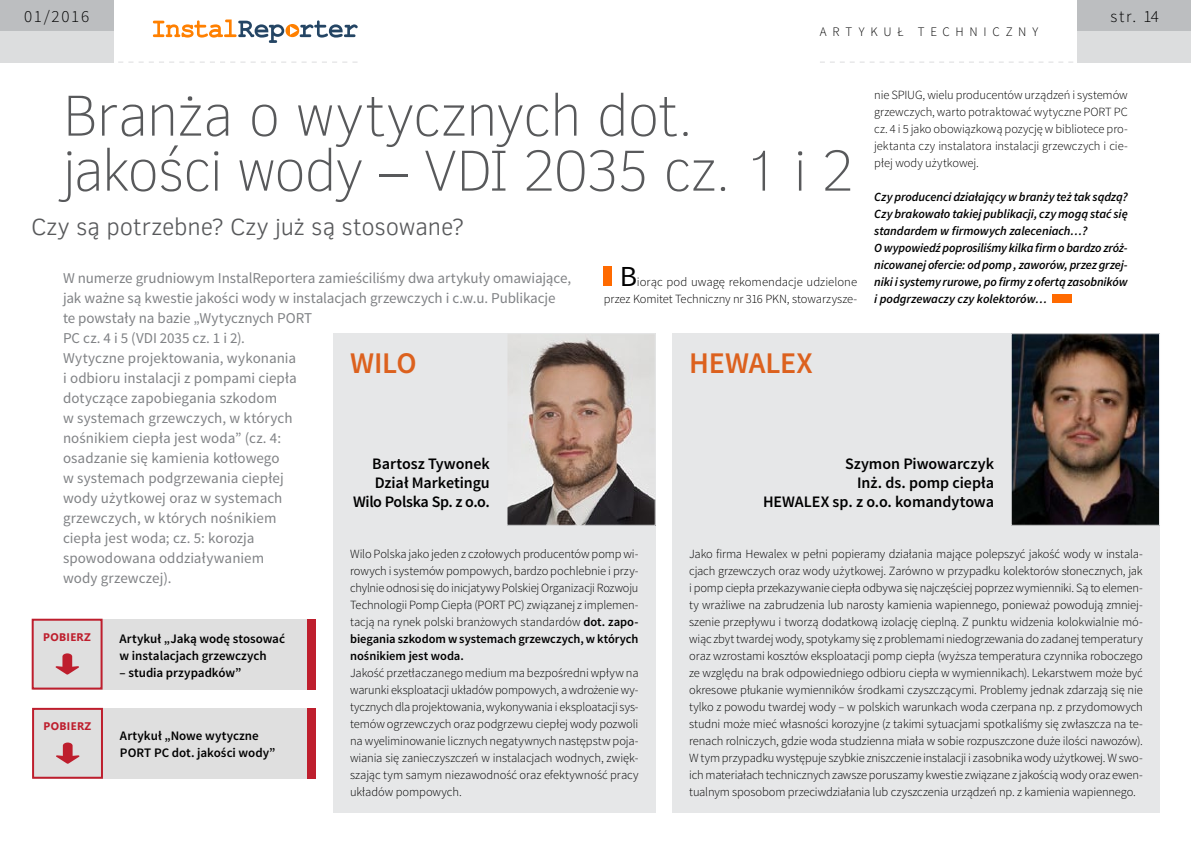
<style>
.page{position:relative;width:1191px;height:842px;background:#fff}
.page>*{position:absolute;margin:0;border:0;box-sizing:border-box;transform-origin:0 0}
.t1{font:100 59px/55px "Clear Sans";letter-spacing:-.03em;color:#58595b}
.t2{font:600 30px "Source Sans Pro";letter-spacing:-.01em;color:#dc611e}
.t3{font:29px "Source Sans Pro";color:#000}
.t4{font:300 24px "Clear Sans";letter-spacing:-.005em;color:#58595b}
.t5{font:300 17px "Source Sans Pro";letter-spacing:.1em;color:#000}
.t6{font:600 16px/19.2px "Source Sans Pro";letter-spacing:-.005em;color:#000;text-align:right}
.t7{font:15px/20px "Source Sans Pro";color:#808285}
.t8{font:600 13px/17px "Source Sans Pro";color:#000}
.t9{font:300 13px "Source Sans Pro";letter-spacing:.44em;color:#000}
.t10{font:300 12.5px/17px "Source Sans Pro";letter-spacing:-.005em;color:#000;text-align:justify}
.t11{font:italic 600 12.5px/17px "Source Sans Pro";letter-spacing:-.01em;color:#000}
.t12{font:700 11px "Segoe UI";letter-spacing:.035em;color:#be1e2d}
.s1{font-weight:600}
</style>
<div class="page">
<div style="left:1077px;top:0;width:114px;height:31px;background:#bcbec0"></div>
<div style="left:1077px;top:31px;width:114px;height:31px;background:#dcddde"></div>
<svg style="left:153px;top:20px;width:204px;height:23px"></svg>
<div style="left:0;top:0;width:113px;height:31px;background:#bcbec0"></div>
<div style="left:0;top:31px;width:113px;height:31px;background:#dcddde"></div>
<svg style="left:108px;top:62px;width:249px;height:1px"></svg>
<svg style="left:820px;top:62px;width:263px;height:1px"></svg>
<div style="left:603px;top:266px;width:9px;height:20px;background:#ff6a00"></div>
<div style="left:1052px;top:295px;width:19px;height:8px;background:#ff6a00"></div>
<div style="left:33px;top:708px;width:280px;height:71px;background:#dfdfdf"></div>
<div style="left:307px;top:708px;width:9px;height:71px;background:#be1e2d"></div>
<svg style="left:56px;top:742px;width:24px;height:22px"></svg>
<div style="left:32px;top:708px;width:71px;height:71px;border:2px solid #be1e2d"></div>
<div style="left:33px;top:619px;width:280px;height:71px;background:#dfdfdf"></div>
<div style="left:307px;top:619px;width:9px;height:71px;background:#be1e2d"></div>
<svg style="left:56px;top:653px;width:23px;height:21px"></svg>
<div style="left:32px;top:619px;width:71px;height:70px;border:2px solid #be1e2d"></div>
<div style="left:333px;top:527px;width:322px;height:286px;background:#e6e7e8"></div>
<div style="left:333px;top:334px;width:322px;height:193px;background:#e6e7e8"></div>
<svg style="left:507px;top:333px;width:148px;height:192px"></svg>
<div style="left:672px;top:527px;width:487px;height:286px;background:#e6e7e8"></div>
<div style="left:672px;top:334px;width:487px;height:193px;background:#e6e7e8"></div>
<svg style="left:1011px;top:333px;width:148px;height:192px;background:#483b35"></svg>
<h3 class="t5" style="left:24px;top:6px;width:67px">01/2016</h3>
<h3 class="t5" style="left:1110px;top:6px;width:50px">str. 14</h3>
<p class="t9" style="left:820px;top:24px;width:220px">artykuł techniczny</p>
<p class="t10" style="left:874px;top:87px;width:255px">nie SPIUG, wielu producentów urządzeń i systemów grzewczych, warto potraktować wytyczne PORT PC cz. 4 i 5 jako obowiązkową pozycję w bibliotece pro&shy;jektanta czy instalatora instalacji grzewczych i cie&shy;płej wody użytkowej.</p>
<p class="t11" style="left:874px;top:189px;width:255px">Czy producenci działający w branży też tak sądzą?<br>Czy brakowało takiej publikacji, czy mogą stać się standardem w firmowych zaleceniach…?<br>O wypowiedź poprosiliśmy kilka firm o bardzo zróż&shy;nicowanej ofercie: od pomp , zaworów, przez grzej&shy;niki i systemy rurowe, po firmy z ofertą zasobników i podgrzewaczy czy kolektorów…</p>
<h1 class="t1" style="left:62px;top:88px;width:793px">Branża o wytycznych dot. jakości wody – VDI 2035 cz. 1 i 2</h1>
<h3 class="t4" style="left:31px;top:211px;width:434px">Czy są potrzebne? Czy już są stosowane?</h3>
<h3 class="t3" style="left:619px;top:259px;width:19px">B</h3>
<p class="t7" style="left:63px;top:268px;width:509px">W numerze grudniowym InstalReportera zamieściliśmy dwa artykuły omawiające, jak ważne są kwestie jakości wody w instalacjach grzewczych i c.w.u. Publikacje te powstały na bazie „Wytycznych PORT<br>PC cz. 4 i 5 (VDI 2035 cz. 1 i 2).<br>Wytyczne projektowania, wykonania<br>i odbioru instalacji z pompami ciepła<br>dotyczące zapobiegania szkodom<br>w systemach grzewczych, w których<br>nośnikiem ciepła jest woda” (cz. 4:<br>osadzanie się kamienia kotłowego<br>w systemach podgrzewania ciepłej<br>wody użytkowej oraz w systemach<br>grzewczych, w których nośnikiem<br>ciepła jest woda; cz. 5: korozja<br>spowodowana oddziaływaniem<br>wody grzewczej).</p>
<p class="t10" style="left:603px;top:274px;width:255px;text-align:right">iorąc pod uwagę rekomendacje udzielone<br>przez Komitet Techniczny nr 316 PKN, stowarzysze-</p>
<h2 class="t2" style="left:350px;top:344px;width:68px">WILO</h2>
<h2 class="t2" style="left:689px;top:344px;width:125px">HEWALEX</h2>
<p class="t6" style="left:763px;top:455px;width:233px">Szymon Piwowarczyk<br>Inż. ds. pomp ciepła<br>HEWALEX sp. z o.o. komandytowa</p>
<p class="t6" style="left:353px;top:455px;width:138px">Bartosz Tywonek<br>Dział Marketingu<br>Wilo Polska Sp. z o.o.</p>
<p class="t10" style="left:689px;top:546px;width:455px">Jako firma Hewalex w pełni popieramy działania mające polepszyć jakość wody w instala&shy;cjach grzewczych oraz wody użytkowej. Zarówno w przypadku kolektorów słonecznych, jak i pomp ciepła przekazywanie ciepła odbywa się najczęściej poprzez wymienniki. Są to elemen&shy;ty wrażliwe na zabrudzenia lub narosty kamienia wapiennego, ponieważ powodują zmniej&shy;szenie przepływu i tworzą dodatkową izolację cieplną. Z punktu widzenia kolokwialnie mó&shy;wiąc zbyt twardej wody, spotykamy się z problemami niedogrzewania do zadanej temperatury oraz wzrostami kosztów eksploatacji pomp ciepła (wyższa temperatura czynnika roboczego ze względu na brak odpowiedniego odbioru ciepła w wymiennikach). Lekarstwem może być okresowe płukanie wymienników środkami czyszczącymi. Problemy jednak zdarzają się nie tylko z powodu twardej wody – w polskich warunkach woda czerpana np. z przydomowych studni może mieć własności korozyjne (z takimi sytuacjami spotkaliśmy się zwłaszcza na te&shy;renach rolniczych, gdzie woda studzienna miała w sobie rozpuszczone duże ilości nawozów).<br>W tym przypadku występuje szybkie zniszczenie instalacji i zasobnika wody użytkowej. W swo&shy;ich materiałach technicznych zawsze poruszamy kwestie związane z jakością wody oraz ewen&shy;tualnym sposobom przeciwdziałania lub czyszczenia urządzeń np. z kamienia wapiennego.</p>
<p class="t10" style="left:350px;top:546px;width:290px">Wilo Polska jako jeden z czołowych producentów pomp wi&shy;rowych i systemów pompowych, bardzo pochlebnie i przy&shy;chylnie odnosi się do inicjatywy Polskiej Organizacji Rozwoju Technologii Pomp Ciepła (PORT PC) związanej z implemen&shy;tacją na rynek polski branżowych standardów <span class="s1">dot. zapo&shy;biegania szkodom w systemach grzewczych, w których nośnikiem jest woda.</span></p>
<p class="t10" style="left:350px;top:665px;width:290px">Jakość przetłaczanego medium ma bezpośredni wpływ na warunki eksploatacji układów pompowych, a wdrożenie wy&shy;tycznych dla projektowania, wykonywania i eksploatacji sys&shy;temów ogrzewczych oraz podgrzewu ciepłej wody pozwoli na wyeliminowanie licznych negatywnych następstw poja&shy;wiania się zanieczyszczeń w instalacjach wodnych, zwięk&shy;szając tym samym niezawodność oraz efektywność pracy układów pompowych.</p>
<p class="t12" style="left:43px;top:628px;width:49px">POBIERZ</p>
<p class="t8" style="left:120px;top:630px;width:167px">Artykuł „Jaką wodę stosować w instalacjach grzewczych</p>
<p class="t8" style="left:120px;top:664px;width:123px">– studia przypadków”</p>
<p class="t12" style="left:44px;top:717px;width:49px">POBIERZ</p>
<p class="t8" style="left:120px;top:728px;width:157px">Artykuł „Nowe wytyczne<br>PORT PC dot. jakości wody”</p>
</div>
